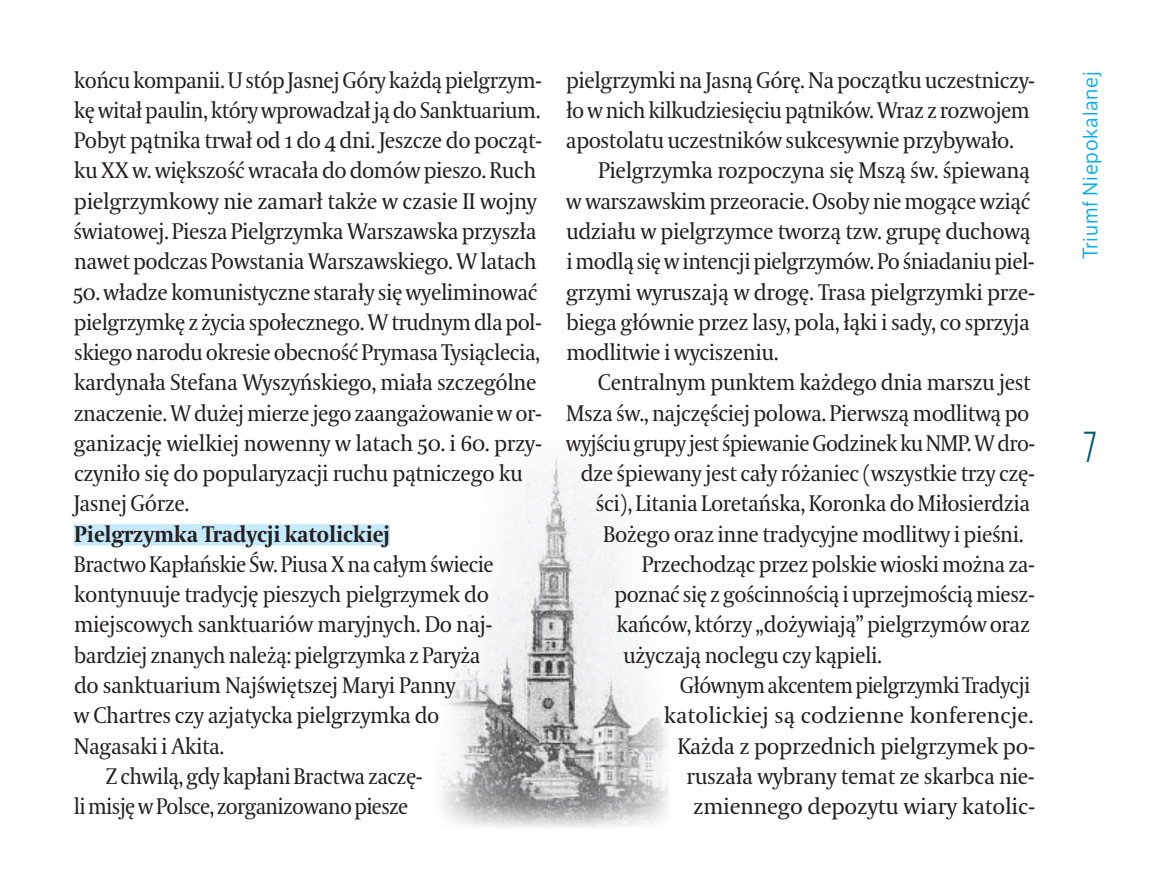
<style>
.page{position:relative;width:1149px;height:893px;background:#fff}
.page>*{position:absolute;margin:0;border:0;box-sizing:border-box;transform-origin:0 0}
.t1{font:300 42.75px "LFT Etica Compressed";color:#005976;scale:.9 1}
.t2{font:22.5px/30.2px "Coranto 2";letter-spacing:-.02em;color:#231f20;scale:.95 1}
.t3{font:22.5px/30.4px "Coranto 2";letter-spacing:-.02em;color:#231f20;scale:.94 1}
.t4{font:22.5px "Coranto 2";letter-spacing:-.02em;color:#231f20;scale:.96 1}
.t5{font:22.5px "Coranto 2";letter-spacing:-.02em;color:#231f20;scale:.93 1}
.t6{font:22.5px "Coranto 2";letter-spacing:-.02em;color:#231f20;scale:.92 1}
.t7{font:22.5px "Coranto 2";letter-spacing:-.02em;color:#231f20}
.t8{font:22.5px "Coranto 2";color:#231f20}
.t9{font:700 22.5px "Coranto 2";letter-spacing:-.01em;color:#231f20;scale:.95 1}
.t10{font:20.25px "LFT Etica Bk";letter-spacing:.04em;color:#00aeef}
</style>
<div class="page">
<img style="left:441px;top:457px;width:227px;height:371px">
<div style="left:74px;top:524px;width:316px;height:22px;background:#c6eafa"></div>
<p class="t3" style="left:73px;top:66px;width:500px">końcu kompanii. U stóp Jasnej Góry każdą pielgrzym&shy;kę witał paulin, który wprowadzał ją do Sanktuarium.<br>Pobyt pątnika trwał od 1 do 4 dni. Jeszcze do począt&shy;ku XX w. większość wracała do domów pieszo. Ruch pielgrzymkowy nie zamarł także w czasie II wojny światowej. Piesza Pielgrzymka Warszawska przyszła nawet podczas Powstania Warszawskiego. W latach</p>
<p class="t2" style="left:73px;top:278px;width:495px">50. władze komunistyczne starały się wyeliminować pielgrzymkę z życia społecznego. W trudnym dla pol&shy;skiego narodu okresie obecność Prymasa Tysiąclecia, kardynała Stefana Wyszyńskiego, miała szczególne znaczenie. W dużej mierze jego zaangażowanie w or&shy;ganizację wielkiej nowenny w latach 50. i 60. przy&shy;czyniło się do popularyzacji ruchu pątniczego ku Jasnej Górze.</p>
<p class="t9" style="left:74px;top:520px;width:335px">Pielgrzymka Tradycji katolickiej</p>
<p class="t5" style="left:74px;top:551px;width:453px">Bractwo Kapłańskie Św. Piusa X na całym świecie</p>
<p class="t2" style="left:74px;top:580px;width:438px">kontynuuje tradycję pieszych pielgrzymek do</p>
<p class="t4" style="left:74px;top:611px;width:437px">miejscowych sanktuariów maryjnych. Do naj-</p>
<p class="t3" style="left:74px;top:641px;width:434px">bardziej znanych należą: pielgrzymka z Paryża</p>
<p class="t2" style="left:74px;top:671px;width:403px">do sanktuarium Najświętszej Maryi Panny</p>
<p class="t2" style="left:74px;top:701px;width:386px">w Chartres czy azjatycka pielgrzymka do</p>
<p class="t2" style="left:74px;top:732px;width:160px">Nagasaki i Akita.</p>
<p class="t3" style="left:105px;top:762px;width:339px">Z chwilą, gdy kapłani Bractwa zaczę-</p>
<p class="t6" style="left:74px;top:793px;width:365px">li misję w Polsce, zorganizowano piesze</p>
<p class="t2" style="left:566px;top:66px;width:495px">pielgrzymki na Jasną Górę. Na początku uczestniczy-</p>
<p class="t3" style="left:566px;top:96px;width:494px">ło w nich kilkudziesięciu pątników. Wraz z rozwojem</p>
<p class="t2" style="left:565px;top:126px;width:473px">apostolatu uczestników sukcesywnie przybywało.</p>
<p class="t4" style="left:598px;top:157px;width:451px">Pielgrzymka rozpoczyna się Mszą św. śpiewaną</p>
<p class="t3" style="left:565px;top:187px;width:495px">w warszawskim przeoracie. Osoby nie mogące wziąć</p>
<p class="t2" style="left:566px;top:217px;width:490px">udziału w pielgrzymce tworzą tzw. grupę duchową</p>
<p class="t3" style="left:566px;top:247px;width:499px">i modlą się w intencji pielgrzymów. Po śniadaniu piel-</p>
<p class="t4" style="left:566px;top:278px;width:490px">grzymi wyruszają w drogę. Trasa pielgrzymki prze-</p>
<p class="t2" style="left:566px;top:308px;width:489px">biega głównie przez lasy, pola, łąki i sady, co sprzyja</p>
<p class="t2" style="left:566px;top:338px;width:225px">modlitwie i wyciszeniu.</p>
<p class="t2" style="left:597px;top:368px;width:457px">Centralnym punktem każdego dnia marszu jest</p>
<p class="t2" style="left:566px;top:399px;width:489px">Msza św., najczęściej polowa. Pierwszą modlitwą po</p>
<p class="t5" style="left:565px;top:429px;width:506px">wyjściu grupy jest śpiewanie Godzinek ku NMP. W dro-</p>
<p class="t2" style="left:580px;top:459px;width:480px">dze śpiewany jest cały różaniec (wszystkie trzy czę-</p>
<p class="t2" style="left:595px;top:489px;width:458px">ści), Litania Loretańska, Koronka do Miłosierdzia</p>
<p class="t2" style="left:603px;top:520px;width:444px">Bożego oraz inne tradycyjne modlitwy i pieśni.</p>
<p class="t3" style="left:641px;top:550px;width:420px">Przechodząc przez polskie wioski można za-</p>
<p class="t3" style="left:614px;top:580px;width:449px">poznać się z gościnnością i uprzejmością miesz-</p>
<p class="t2" style="left:616px;top:610px;width:436px">kańców, którzy „dożywiają” pielgrzymów oraz</p>
<p class="t2" style="left:623px;top:641px;width:274px">użyczają noclegu czy kąpieli.</p>
<p class="t6" style="left:679px;top:672px;width:382px">Głównym akcentem pielgrzymki Tradycji</p>
<p class="t8" style="left:663px;top:702px;width:371px">katolickiej są codzienne konferencje.</p>
<p class="t7" style="left:677px;top:732px;width:359px">Każda z poprzednich pielgrzymek po-</p>
<p class="t4" style="left:686px;top:762px;width:364px">ruszała wybrany temat ze skarbca nie-</p>
<p class="t7" style="left:692px;top:793px;width:344px">zmiennego depozytu wiary katolic-</p>
<p class="t10" style="left:1078px;top:259px;width:190px;rotate:-90deg">Triumf Niepokalanej</p>
<h1 class="t1" style="left:1083px;top:423px;width:15px">7</h1>
</div>
